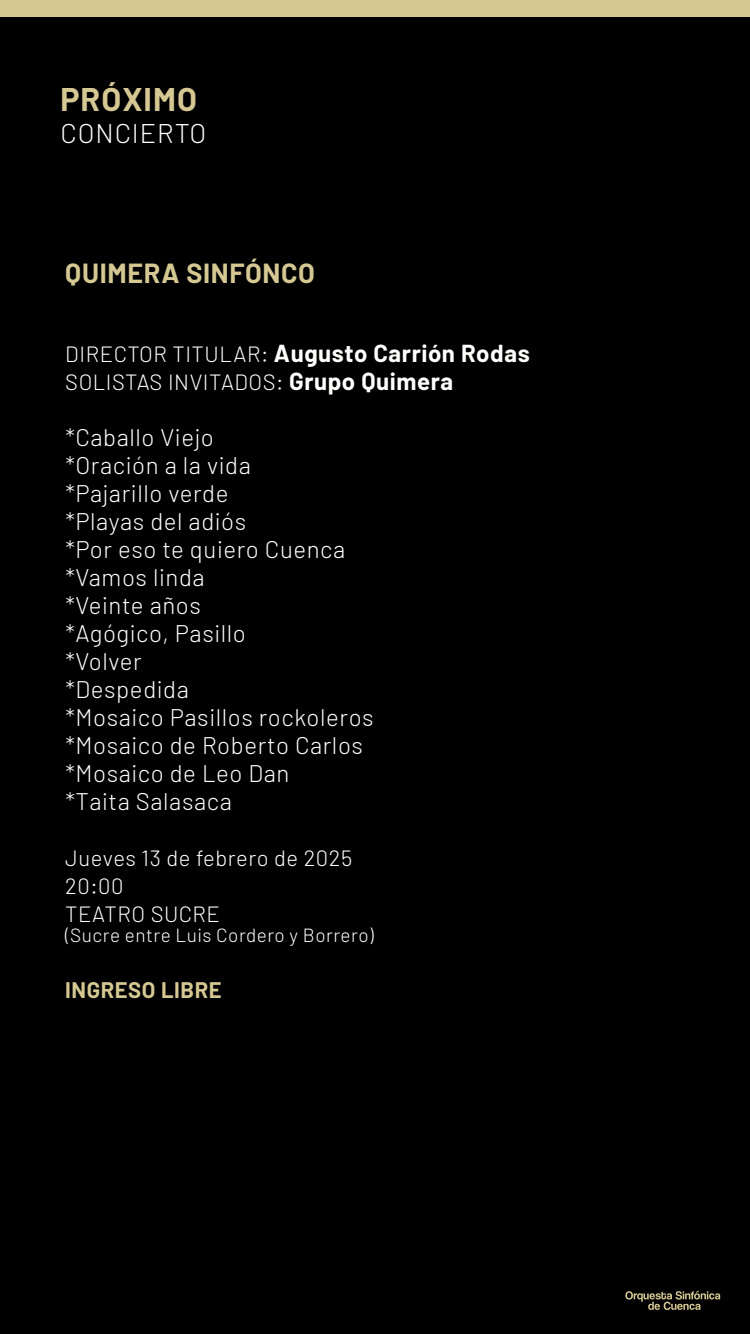
<style>
.page{position:relative;width:750px;height:1334px;background:#000}
.page>*{position:absolute;margin:0;border:0;box-sizing:border-box;transform-origin:0 0}
.t1{font:700 32px "Barlow";letter-spacing:.035em;color:#d5c893}
.t2{font:700 27px "Barlow";letter-spacing:.025em;color:#d5c893}
.t3{font:300 27px "Barlow";letter-spacing:.035em;color:#fff}
.t4{font:300 24px/28px "Barlow";letter-spacing:.025em;color:#fffffd}
.t5{font:700 24px "Barlow";letter-spacing:.025em;color:#fffffd}
.t6{font:300 22px/28px "Barlow";letter-spacing:.025em;color:#fff}
.t7{font:700 22px "Barlow";letter-spacing:.025em;color:#d5c893}
.t8{font:300 19px "Barlow";letter-spacing:.025em;color:#fff}
.s1{font-weight:300;font-size:22px;color:#fff}
.s2{font-weight:700;font-size:24px;color:#fffffd}
</style>
<div class="page">
<svg style="left:625px;top:1291px;width:95px;height:19px"></svg>
<div style="left:0;top:0;width:750px;height:17px;background:#d5c893"></div>
<h1 class="t1" style="left:60px;top:76px;width:138px">PRÓXIMO</h1>
<p class="t3" style="left:60px;top:116px;width:147px">CONCIERTO</p>
<p class="t2" style="left:65px;top:254px;width:251px">QUIMERA SINFÓNCO</p>
<p class="t5" style="left:65px;top:336px;width:466px"><span class="s1">DIRECTOR TITULAR:</span> Augusto Carrión Rodas</p>
<p class="t6" style="left:65px;top:368px;width:389px">SOLISTAS INVITADOS: <span class="s2">Grupo Quimera</span></p>
<p class="t4" style="left:65px;top:423px;width:310px">*Caballo Viejo<br>*Oración a la vida<br>*Pajarillo verde<br>*Playas del adiós<br>*Por eso te quiero Cuenca *Vamos linda<br>*Veinte años<br>*Agógico, Pasillo<br>*Volver<br>*Despedida<br>*Mosaico Pasillos rockoleros *Mosaico de Roberto Carlos *Mosaico de Leo Dan<br>*Taita Salasaca</p>
<p class="t6" style="left:65px;top:844px;width:288px">Jueves 13 de febrero de 2025<br>20:00<br>TEATRO SUCRE</p>
<p class="t8" style="left:65px;top:924px;width:310px">(Sucre entre Luis Cordero y Borrero)</p>
<p class="t7" style="left:65px;top:974px;width:158px">INGRESO LIBRE</p>
</div>
